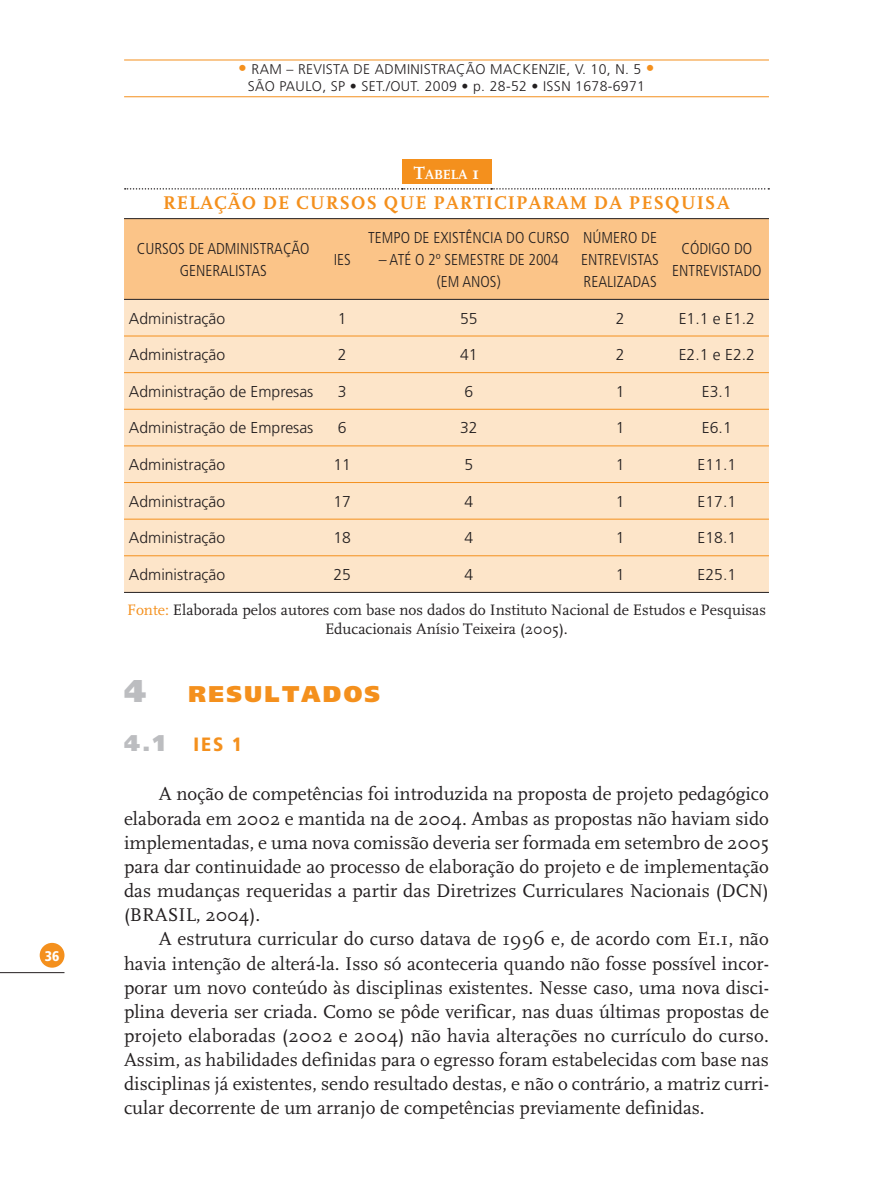
<style>
.page{position:relative;width:893px;height:1191px;background:#fff}
.page>*{position:absolute;margin:0;border:0;box-sizing:border-box;transform-origin:0 0}
.t1{font:900 31.5px "Frutiger";color:#bcbdc0}
.t2{font:900 22.75px "Frutiger";letter-spacing:.1em;color:#f4901d}
.t3{font:900 22.75px "Frutiger";color:#bcbdc0}
.t4{font:19.25px/24.2px "FF Scala";color:#231f20;text-align:justify}
.t5{font:700 19.25px "FF Scala";letter-spacing:.05em;color:#f4901d}
.t6{font:900 condensed 19.25px "Frutiger";color:#f4901d}
.t7{font:300 15.75px "Frutiger";color:#231f20}
.t8{font:300 condensed 15.75px/22.1px "Frutiger";color:#231f20;text-align:center}
.t9{font:15.75px/19.2px "FF Scala";color:#231f20;text-align:center}
.t10{font:300 14px/16.8px "Frutiger";letter-spacing:.025em;color:#231f20;text-align:center}
.t11{font:900 condensed 14px "Frutiger";color:#fff}
.t12{font:700 13.83px "FF Scala";color:#fff}
.s1{font-size:17.5px;color:#f4901d}
.s2{font-size:18.38px}
.s3{color:#f4901d}
</style>
<div class="page">
<div style="left:40px;top:943px;width:24px;height:24px;background:#f4901d;border-radius:50%"></div>
<hr style="left:0;top:972px;width:64px;height:1px;background:#231f20">
<hr style="left:124px;top:96px;width:645px;height:1px;background:#f4901d">
<hr style="left:124px;top:60px;width:645px;height:1px;background:#f4901d">
<div style="left:402px;top:159px;width:89px;height:25px;background:#f4901d"></div>
<svg style="left:125px;top:188px;width:644px;height:1px"></svg>
<div style="left:124px;top:219px;width:645px;height:80px;background:#fbc488"></div>
<div style="left:124px;top:300px;width:645px;height:292px;background:#fde5c9"></div>
<hr style="left:124px;top:335px;width:645px;height:1px;background:#f4901d">
<hr style="left:124px;top:372px;width:645px;height:1px;background:#f4901d">
<hr style="left:124px;top:409px;width:645px;height:1px;background:#f4901d">
<hr style="left:124px;top:445px;width:645px;height:1px;background:#f4901d">
<hr style="left:124px;top:218px;width:645px;height:1px;background:#231f20">
<hr style="left:124px;top:299px;width:645px;height:1px;background:#231f20">
<hr style="left:124px;top:592px;width:645px;height:1px;background:#231f20">
<hr style="left:124px;top:482px;width:645px;height:1px;background:#f4901d">
<hr style="left:124px;top:519px;width:645px;height:1px;background:#f4901d">
<hr style="left:124px;top:555px;width:645px;height:1px;background:#f4901d">
<p class="t11" style="left:45px;top:950px;width:16px">36</p>
<p class="t10" style="left:238px;top:62px;width:418px"><span class="s1">•</span> RAM – REVISTA DE ADMINISTRAÇÃO MACKENZIE, V. 10, N. 5 <span class="s1">•<br></span>SÃO PAULO, SP • SET./OUT. 2009 • p. 28-52 • ISSN 1678-6971</p>
<p class="t12" style="left:414px;top:169px;width:67px"><span class="s2">T</span>ABELA <span class="s2">1</span></p>
<p class="t5" style="left:163px;top:195px;width:568px">RELAÇÃO DE CURSOS QUE PARTICIPARAM DA PESQUISA</p>
<p class="t8" style="left:137px;top:239px;width:174px">CURSOS DE ADMINISTRAÇÃO<br>GENERALISTAS</p>
<p class="t8" style="left:368px;top:228px;width:203px">TEMPO DE EXISTÊNCIA DO CURSO</p>
<p class="t8" style="left:379px;top:250px;width:181px">– ATÉ O 2º SEMESTRE DE 2004 (EM ANOS)</p>
<p class="t8" style="left:581px;top:228px;width:79px;text-align:left">NÚMERO DE<br>ENTREVISTAS<br>REALIZADAS</p>
<p class="t8" style="left:672px;top:239px;width:91px">CÓDIGO DO<br>ENTREVISTADO</p>
<p class="t8" style="left:334px;top:250px;width:19px">IES</p>
<p class="t7" style="left:129px;top:312px;width:98px">Administração</p>
<p class="t7" style="left:338px;top:312px;width:10px">1</p>
<p class="t7" style="left:460px;top:312px;width:19px">55</p>
<p class="t7" style="left:616px;top:312px;width:10px">2</p>
<p class="t7" style="left:679px;top:312px;width:78px">E1.1 e E1.2</p>
<p class="t7" style="left:129px;top:348px;width:98px">Administração</p>
<p class="t7" style="left:338px;top:348px;width:10px">2</p>
<p class="t7" style="left:460px;top:348px;width:19px">41</p>
<p class="t7" style="left:616px;top:348px;width:10px">2</p>
<p class="t7" style="left:679px;top:348px;width:78px">E2.1 e E2.2</p>
<p class="t7" style="left:129px;top:385px;width:186px">Administração de Empresas</p>
<p class="t7" style="left:338px;top:385px;width:10px">3</p>
<p class="t7" style="left:464px;top:385px;width:10px">6</p>
<p class="t7" style="left:616px;top:385px;width:10px">1</p>
<p class="t7" style="left:702px;top:385px;width:31px">E3.1</p>
<p class="t7" style="left:129px;top:422px;width:186px">Administração de Empresas</p>
<p class="t7" style="left:338px;top:422px;width:10px">6</p>
<p class="t7" style="left:460px;top:422px;width:19px">32</p>
<p class="t7" style="left:616px;top:422px;width:10px">1</p>
<p class="t7" style="left:702px;top:422px;width:31px">E6.1</p>
<p class="t7" style="left:129px;top:458px;width:98px">Administração</p>
<p class="t7" style="left:334px;top:458px;width:19px">11</p>
<p class="t7" style="left:464px;top:458px;width:10px">5</p>
<p class="t7" style="left:616px;top:458px;width:10px">1</p>
<p class="t7" style="left:698px;top:458px;width:40px">E11.1</p>
<p class="t7" style="left:129px;top:495px;width:98px">Administração</p>
<p class="t7" style="left:334px;top:495px;width:19px">17</p>
<p class="t7" style="left:464px;top:495px;width:10px">4</p>
<p class="t7" style="left:616px;top:495px;width:10px">1</p>
<p class="t7" style="left:698px;top:495px;width:40px">E17.1</p>
<p class="t7" style="left:129px;top:531px;width:98px">Administração</p>
<p class="t7" style="left:334px;top:531px;width:19px">18</p>
<p class="t7" style="left:464px;top:531px;width:10px">4</p>
<p class="t7" style="left:616px;top:531px;width:10px">1</p>
<p class="t7" style="left:698px;top:531px;width:40px">E18.1</p>
<p class="t7" style="left:129px;top:568px;width:98px">Administração</p>
<p class="t7" style="left:334px;top:568px;width:19px">25</p>
<p class="t7" style="left:464px;top:568px;width:10px">4</p>
<p class="t7" style="left:616px;top:568px;width:10px">1</p>
<p class="t7" style="left:698px;top:568px;width:40px">E25.1</p>
<p class="t9" style="left:127px;top:601px;width:640px"><span class="s3">Fonte:</span> Elaborada pelos autores com base nos dados do Instituto Nacional de Estudos e Pesquisas<br>Educacionais Anísio Teixeira (2005).</p>
<h1 class="t1" style="left:124px;top:679px;width:24px">4</h1>
<p class="t2" style="left:189px;top:685px;width:193px">RESULTADOS</p>
<p class="t3" style="left:124px;top:734px;width:42px">4.1</p>
<p class="t6" style="left:193px;top:737px;width:50px">IES 1</p>
<p class="t4" style="left:124px;top:783px;width:646px;text-indent:35px">A noção de competências foi introduzida na proposta de projeto pedagógico elaborada em 2002 e mantida na de 2004. Ambas as propostas não haviam sido implementadas, e uma nova comissão deveria ser formada em setembro de 2005 para dar continuidade ao processo de elaboração do projeto e de implementação das mudanças requeridas a partir das Diretrizes Curriculares Nacionais (DCN) (BRASIL, 2004).</p>
<p class="t4" style="left:124px;top:928px;width:646px;text-indent:35px">A estrutura curricular do curso datava de 1996 e, de acordo com E1.1, não havia intenção de alterá-la. Isso só aconteceria quando não fosse possível incor&shy;porar um novo conteúdo às disciplinas existentes. Nesse caso, uma nova disci&shy;plina deveria ser criada. Como se pôde verificar, nas duas últimas propostas de projeto elaboradas (2002 e 2004) não havia alterações no currículo do curso.<br>Assim, as habilidades definidas para o egresso foram estabelecidas com base nas disciplinas já existentes, sendo resultado destas, e não o contrário, a matriz curri&shy;cular decorrente de um arranjo de competências previamente definidas.</p>
</div>
